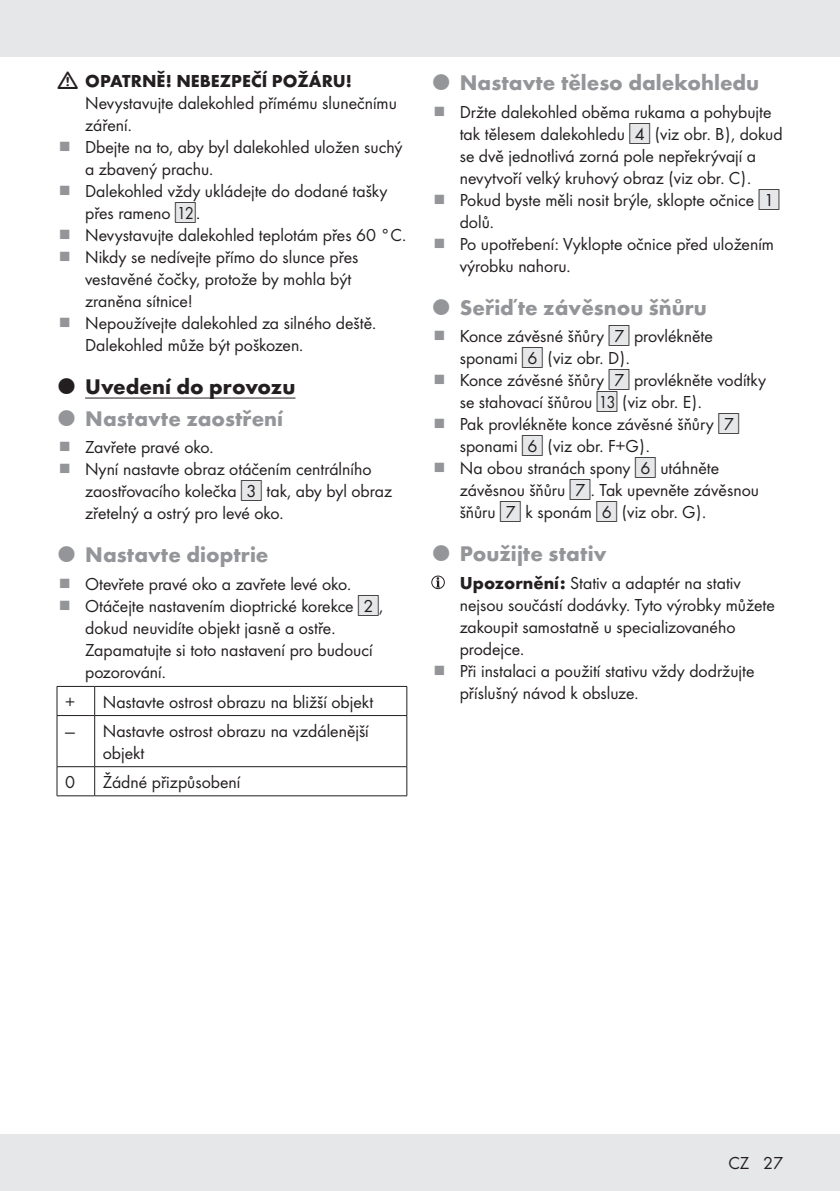
<style>
.page{position:relative;width:840px;height:1191px;background:#fff}
.page>*{position:absolute;margin:0;border:0;box-sizing:border-box;transform-origin:0 0}
.t1{font:700 22px "Futura";color:#939598}
.t2{font:700 22px "Futura";color:#231f20}
.Indent{font:18px/22px "Futura Boo";color:#231f20}
.Left__Table{font:18px/22px "Futura Boo";color:#231f20}
.Body__Table{font:18px "Futura Boo";color:#231f20}
.Body{font:18px "Futura Boo";color:#231f20}
.s1{font-family:"Futura";font-weight:700}
.s2{font-family:"IMP Lidl Num Box";font-size:15.8px;color:#e6e7e9}
.s3{font-family:"IMP Lidl Num Box";font-size:15.8px}
</style>
<div class="page">
<div style="left:0;top:1134px;width:839px;height:57px;background:#e6e7e9"></div>
<div style="left:0;top:0;width:839px;height:57px;background:#e6e7e9"></div>
<hr style="left:85px;top:397px;width:210px;height:1px;background:#231f20">
<hr style="left:57px;top:686px;width:38px;height:1px;background:#231f20">
<svg style="left:57px;top:686px;width:1px;height:29px"></svg>
<hr style="left:95px;top:686px;width:312px;height:1px;background:#231f20">
<svg style="left:94px;top:686px;width:1px;height:29px"></svg>
<svg style="left:406px;top:686px;width:1px;height:29px"></svg>
<hr style="left:57px;top:715px;width:38px;height:1px;background:#231f20">
<hr style="left:57px;top:716px;width:1px;height:50px;background:#231f20">
<hr style="left:95px;top:715px;width:312px;height:1px;background:#231f20">
<hr style="left:94px;top:716px;width:1px;height:50px;background:#231f20">
<hr style="left:406px;top:716px;width:1px;height:50px;background:#231f20">
<hr style="left:57px;top:766px;width:38px;height:1px;background:#231f20">
<svg style="left:57px;top:767px;width:1px;height:28px"></svg>
<hr style="left:95px;top:766px;width:312px;height:1px;background:#231f20">
<svg style="left:94px;top:767px;width:1px;height:28px"></svg>
<svg style="left:406px;top:767px;width:1px;height:28px"></svg>
<hr style="left:57px;top:795px;width:38px;height:1px;background:#231f20">
<hr style="left:95px;top:795px;width:312px;height:1px;background:#231f20">
<svg style="left:431px;top:576px;width:13px;height:12px"></svg>
<div style="left:431px;top:575px;width:13px;height:14px;border:1px solid #231f20;border-radius:50%"></div>
<svg style="left:436px;top:577px;width:4px;height:10px"></svg>
<p class="Indent" style="left:85px;top:69px;width:313px"><span class="s1">OPATRNĚ! NEBEZPEČÍ POŽÁRU!<br></span>Nevystavujte dalekohled přímému slunečnímu záření.</p>
<p class="Indent" style="left:85px;top:135px;width:319px">Dbejte na to, aby byl dalekohled uložen suchý a zbavený prachu.</p>
<p class="Indent" style="left:85px;top:179px;width:304px">Dalekohled vždy ukládejte do dodané tašky přes rameno <span class="s2">[</span><span class="s3">12]</span>.</p>
<p class="Indent" style="left:85px;top:223px;width:322px">Nevystavujte dalekohled teplotám přes 60 °C.</p>
<p class="Indent" style="left:85px;top:245px;width:274px">Nikdy se nedívejte přímo do slunce přes vestavěné čočky, protože by mohla být zraněna sítnice!</p>
<p class="Indent" style="left:85px;top:311px;width:292px">Nepoužívejte dalekohled za silného deště.<br>Dalekohled může být poškozen.</p>
<p class="t2" style="left:85px;top:370px;width:212px">Uvedení do provozu</p>
<p class="t1" style="left:85px;top:402px;width:199px">Nastavte zaostření</p>
<p class="Indent" style="left:85px;top:435px;width:130px">Zavřete pravé oko.</p>
<p class="Indent" style="left:85px;top:457px;width:308px">Nyní nastavte obraz otáčením centrálního zaostřovacího kolečka <span class="s2">[</span><span class="s3">3]</span> tak, aby byl obraz zřetelný a ostrý pro levé oko.</p>
<p class="t1" style="left:85px;top:539px;width:185px">Nastavte dioptrie</p>
<p class="Indent" style="left:85px;top:572px;width:267px">Otevřete pravé oko a zavřete levé oko.</p>
<p class="Indent" style="left:85px;top:594px;width:299px">Otáčejte nastavením dioptrické korekce <span class="s2">[</span><span class="s3">2]</span>, dokud neuvidíte objekt jasně a ostře.<br>Zapamatujte si toto nastavení pro budoucí pozorování.</p>
<p class="Body__Table" style="left:65px;top:689px;width:12px">+</p>
<p class="Left__Table" style="left:103px;top:689px;width:272px">Nastavte ostrost obrazu na bližší objekt</p>
<p class="Body__Table" style="left:65px;top:718px;width:11px">—</p>
<p class="Left__Table" style="left:103px;top:718px;width:267px">Nastavte ostrost obrazu na vzdálenější objekt</p>
<p class="Body" style="left:65px;top:769px;width:11px">0</p>
<p class="Left__Table" style="left:103px;top:770px;width:139px">Žádné přizpůsobení</p>
<p class="t1" style="left:459px;top:66px;width:301px">Nastavte těleso dalekohledu</p>
<p class="Indent" style="left:459px;top:100px;width:324px">Držte dalekohled oběma rukama a pohybujte tak tělesem dalekohledu <span class="s2">[</span><span class="s3">4]</span> (viz obr. B), dokud se dvě jednotlivá zorná pole nepřekrývají a nevytvoří velký kruhový obraz (viz obr. C).</p>
<p class="Indent" style="left:459px;top:188px;width:321px">Pokud byste měli nosit brýle, sklopte očnice <span class="s2">[</span><span class="s3">1] </span>dolů.</p>
<p class="Indent" style="left:459px;top:232px;width:315px">Po upotřebení: Vyklopte očnice před uložením výrobku nahoru.</p>
<p class="t1" style="left:459px;top:291px;width:248px">Seřiďte závěsnou šňůru</p>
<p class="Indent" style="left:459px;top:324px;width:255px">Konce závěsné šňůry <span class="s2">[</span><span class="s3">7]</span> provlékněte sponami <span class="s2">[</span><span class="s3">6]</span> (viz obr. D).</p>
<p class="Indent" style="left:459px;top:368px;width:308px">Konce závěsné šňůry <span class="s2">[</span><span class="s3">7]</span> provlékněte vodítky se stahovací šňůrou <span class="s2">[</span><span class="s3">13]</span> (viz obr. E).</p>
<p class="Indent" style="left:459px;top:412px;width:281px">Pak provlékněte konce závěsné šňůry <span class="s2">[</span><span class="s3">7] </span>sponami <span class="s2">[</span><span class="s3">6]</span> (viz obr. F+G).</p>
<p class="Indent" style="left:459px;top:456px;width:300px">Na obou stranách spony <span class="s2">[</span><span class="s3">6]</span> utáhněte závěsnou šňůru <span class="s2">[</span><span class="s3">7]</span>. Tak upevněte závěsnou šňůru <span class="s2">[</span><span class="s3">7]</span> k sponám <span class="s2">[</span><span class="s3">6]</span> (viz obr. G).</p>
<p class="t1" style="left:459px;top:538px;width:148px">Použijte stativ</p>
<p class="Indent" style="left:459px;top:571px;width:316px"><span class="s1">Upozornění:</span> Stativ a adaptér na stativ nejsou součástí dodávky. Tyto výrobky můžete zakoupit samostatně u specializovaného prodejce.</p>
<p class="Indent" style="left:459px;top:659px;width:296px">Při instalaci a použití stativu vždy dodržujte příslušný návod k obsluze.</p>
<p class="Indent" style="left:728px;top:1151px;width:56px">CZ 27</p>
</div>
